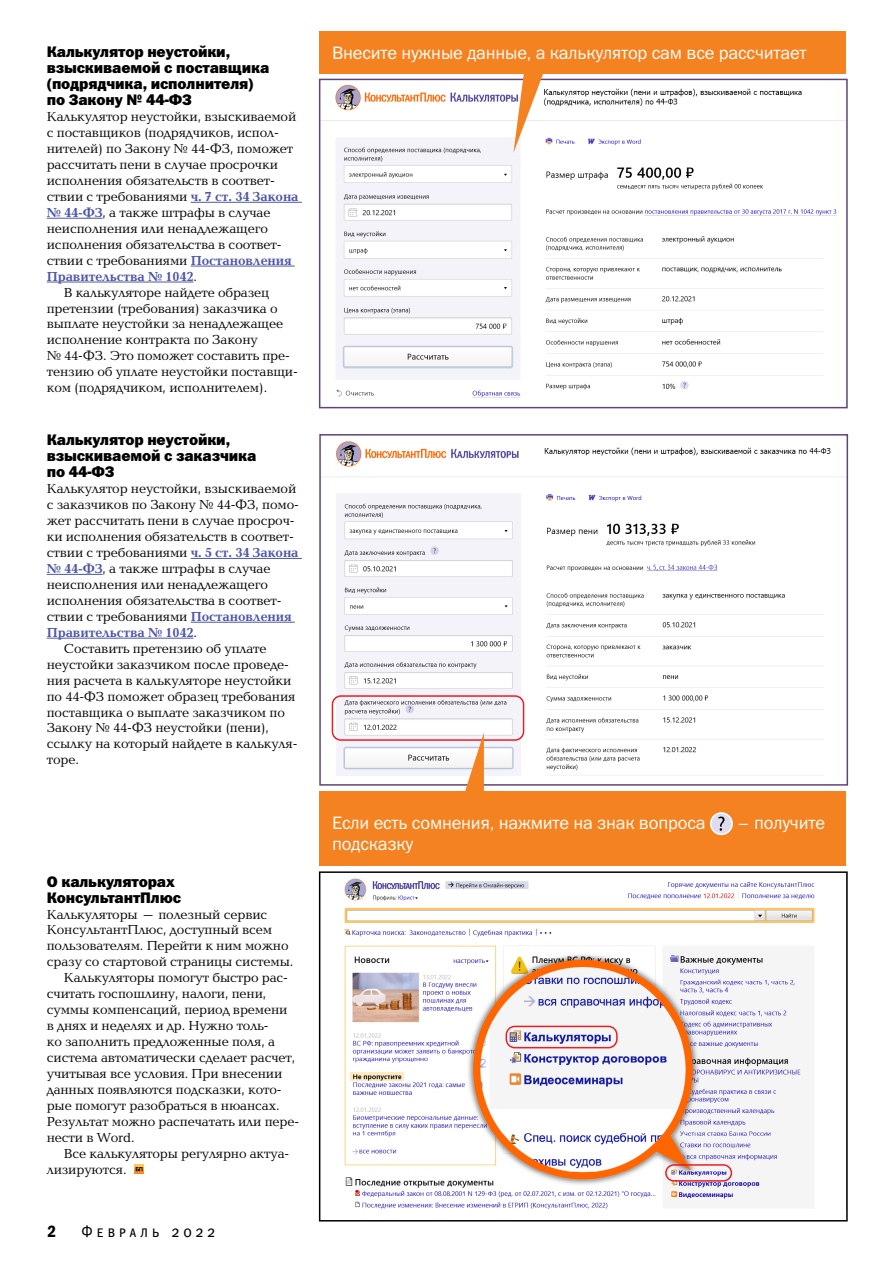
<style>
.page{position:relative;width:893px;height:1263px;background:#fff}
.page>*{position:absolute;margin:0;border:0;box-sizing:border-box;transform-origin:0 0}
.t1{font:18px "Franklin Gothic Book C";letter-spacing:-.01em;color:#fff}
.t2{font:16.5px "Franklin Gothic Book Cond SCC";letter-spacing:.25em;color:#000}
.t3{font:16.5px "Franklin Gothic Demi Cond C";color:#000}
.t4{font:15.3px/15.9px "Franklin Gothic Heavy C";letter-spacing:-.01em;color:#000}
.t5{font:13.5px "Baltica C";letter-spacing:-.01em;color:#000}
.t6{font:700 13.5px "Baltica C";letter-spacing:-.01em;color:#4f56a6}
.s1{font-weight:700;color:#4f56a6}
.s2{font-weight:400;color:#000}
</style>
<div class="page">
<img style="left:322px;top:85px;width:523px;height:313px">
<div style="left:319px;top:79px;width:529px;height:329px;border:2px solid #5f437a"></div>
<img style="left:322px;top:441px;width:523px;height:335px">
<div style="left:319px;top:434px;width:529px;height:352px;border:2px solid #5f437a"></div>
<img style="left:344px;top:878px;width:471px;height:331px">
<div style="left:319px;top:871px;width:529px;height:350px;border:2px solid #000"></div>
<hr style="left:191px;top:202px;width:111px;height:1px;background:#4f56a6">
<hr style="left:47px;top:218px;width:56px;height:1px;background:#4f56a6">
<hr style="left:191px;top:266px;width:104px;height:1px;background:#4f56a6">
<hr style="left:47px;top:282px;width:146px;height:1px;background:#4f56a6">
<hr style="left:191px;top:558px;width:111px;height:1px;background:#4f56a6">
<hr style="left:47px;top:574px;width:56px;height:1px;background:#4f56a6">
<hr style="left:191px;top:622px;width:104px;height:1px;background:#4f56a6">
<hr style="left:47px;top:638px;width:146px;height:1px;background:#4f56a6">
<div style="left:332px;top:695px;width:192px;height:46px;border:2px solid #ed1d24;border-radius:9px"></div>
<svg style="left:513px;top:73px;width:32px;height:80px"></svg>
<div style="left:319px;top:31px;width:527px;height:42px;background:#f58220"></div>
<svg style="left:463px;top:732px;width:21px;height:59px"></svg>
<div style="left:319px;top:791px;width:527px;height:74px;background:#f58220"></div>
<div style="left:711px;top:813px;width:21px;height:21px;background:#dedcee;border-radius:50%"></div>
<div style="left:710px;top:812px;width:23px;height:23px;border:2px solid #fff;border-radius:50%"></div>
<svg style="left:718px;top:816px;width:6px;height:15px"></svg>
<svg style="left:135px;top:1164px;width:9px;height:10px"></svg>
<div style="left:665px;top:1164px;width:67px;height:17px;border:2px solid #ed1d24;border-radius:8px"></div>
<div style="left:506px;top:1026px;width:112px;height:22px;border:2px solid #ed1d24;border-radius:9px"></div>
<p class="t4" style="left:47px;top:44px;width:224px">Калькулятор неустойки, взыскиваемой с поставщика (подрядчика, исполнителя) по Закону № 44-ФЗ</p>
<p class="t5" style="left:47px;top:110px;width:251px">Калькулятор неустойки, взыскиваемой</p>
<p class="t5" style="left:47px;top:126px;width:234px">с поставщиков (подрядчиков, испол-</p>
<p class="t5" style="left:47px;top:142px;width:248px">нителей) по Закону № 44-ФЗ, поможет</p>
<p class="t5" style="left:47px;top:157px;width:233px">рассчитать пени в случае просрочки</p>
<p class="t5" style="left:47px;top:173px;width:230px">исполнения обязательств в соответ-</p>
<p class="t5" style="left:47px;top:189px;width:253px">ствии с требованиями <span class="s1">ч. 7 ст. 34 Закона</span></p>
<p class="t5" style="left:47px;top:205px;width:225px"><span class="s1">№ 44-ФЗ</span>, а также штрафы в случае</p>
<p class="t5" style="left:47px;top:221px;width:223px">неисполнения или ненадлежащего</p>
<p class="t5" style="left:47px;top:237px;width:236px">исполнения обязательства в соответ-</p>
<p class="t5" style="left:47px;top:253px;width:246px">ствии с требованиями <span class="s1">Постановления</span></p>
<p class="t6" style="left:47px;top:269px;width:152px">Правительства № 1042<span class="s2">.</span></p>
<p class="t5" style="left:64px;top:285px;width:207px">В калькуляторе найдете образец</p>
<p class="t5" style="left:47px;top:301px;width:232px">претензии (требования) заказчика о</p>
<p class="t5" style="left:47px;top:317px;width:238px">выплате неустойки за ненадлежащее</p>
<p class="t5" style="left:47px;top:333px;width:213px">исполнение контракта по Закону</p>
<p class="t5" style="left:47px;top:349px;width:245px">№ 44-ФЗ. Это поможет составить пре-</p>
<p class="t5" style="left:47px;top:365px;width:253px">тензию об уплате неустойки поставщи-</p>
<p class="t5" style="left:47px;top:381px;width:222px">ком (подрядчиком, исполнителем).</p>
<p class="t4" style="left:47px;top:432px;width:211px">Калькулятор неустойки, взыскиваемой с заказчика по 44-ФЗ</p>
<p class="t5" style="left:47px;top:482px;width:251px">Калькулятор неустойки, взыскиваемой</p>
<p class="t5" style="left:47px;top:498px;width:254px">с заказчиков по Закону № 44-ФЗ, помо-</p>
<p class="t5" style="left:47px;top:514px;width:249px">жет рассчитать пени в случае просроч-</p>
<p class="t5" style="left:47px;top:530px;width:249px">ки исполнения обязательств в соответ-</p>
<p class="t5" style="left:47px;top:545px;width:253px">ствии с требованиями <span class="s1">ч. 5 ст. 34 Закона</span></p>
<p class="t5" style="left:47px;top:561px;width:225px"><span class="s1">№ 44-ФЗ</span>, а также штрафы в случае</p>
<p class="t5" style="left:47px;top:577px;width:223px">неисполнения или ненадлежащего</p>
<p class="t5" style="left:47px;top:593px;width:236px">исполнения обязательства в соответ-</p>
<p class="t5" style="left:47px;top:609px;width:246px">ствии с требованиями <span class="s1">Постановления</span></p>
<p class="t6" style="left:47px;top:625px;width:152px">Правительства № 1042<span class="s2">.</span></p>
<p class="t5" style="left:64px;top:641px;width:204px">Составить претензию об уплате</p>
<p class="t5" style="left:47px;top:657px;width:244px">неустойки заказчиком после проведе-</p>
<p class="t5" style="left:47px;top:673px;width:246px">ния расчета в калькуляторе неустойки</p>
<p class="t5" style="left:47px;top:689px;width:250px">по 44-ФЗ поможет образец требования</p>
<p class="t5" style="left:47px;top:705px;width:240px">поставщика о выплате заказчиком по</p>
<p class="t5" style="left:47px;top:721px;width:224px">Закону № 44-ФЗ неустойки (пени),</p>
<p class="t5" style="left:47px;top:737px;width:252px">ссылку на который найдете в калькуля-</p>
<p class="t5" style="left:47px;top:753px;width:34px">торе.</p>
<p class="t4" style="left:47px;top:873px;width:136px">О калькуляторах<br>КонсультантПлюс</p>
<p class="t5" style="left:47px;top:907px;width:222px">Калькуляторы – полезный сервис</p>
<p class="t5" style="left:47px;top:923px;width:227px">КонсультантПлюс, доступный всем</p>
<p class="t5" style="left:47px;top:939px;width:243px">пользователям. Перейти к ним можно</p>
<p class="t5" style="left:47px;top:955px;width:248px">сразу со стартовой страницы системы.</p>
<p class="t5" style="left:64px;top:971px;width:226px">Калькуляторы помогут быстро рас-</p>
<p class="t5" style="left:47px;top:987px;width:221px">считать госпошлину, налоги, пени,</p>
<p class="t5" style="left:47px;top:1003px;width:242px">суммы компенсаций, период времени</p>
<p class="t5" style="left:47px;top:1018px;width:223px">в днях и неделях и др. Нужно толь-</p>
<p class="t5" style="left:47px;top:1034px;width:230px">ко заполнить предложенные поля, а</p>
<p class="t5" style="left:47px;top:1050px;width:250px">система автоматически сделает расчет,</p>
<p class="t5" style="left:47px;top:1066px;width:237px">учитывая все условия. При внесении</p>
<p class="t5" style="left:47px;top:1082px;width:236px">данных появляются подсказки, кото-</p>
<p class="t5" style="left:47px;top:1098px;width:234px">рые помогут разобраться в нюансах.</p>
<p class="t5" style="left:47px;top:1114px;width:254px">Результат можно распечатать или пере-</p>
<p class="t5" style="left:47px;top:1130px;width:89px">нести в Word.</p>
<p class="t5" style="left:64px;top:1146px;width:227px">Все калькуляторы регулярно актуа-</p>
<p class="t5" style="left:47px;top:1162px;width:81px">лизируются.</p>
<p class="t3" style="left:48px;top:1222px;width:10px">2</p>
<p class="t2" style="left:82px;top:1223px;width:135px">Февраль 2022</p>
<h1 class="t1" style="left:332px;top:43px;width:476px">Внесите нужные данные, а калькулятор сам все рассчитает</h1>
<h1 class="t1" style="left:332px;top:813px;width:375px">Если есть сомнения, нажмите на знак вопроса</h1>
<h1 class="t1" style="left:737px;top:813px;width:89px">– получите</h1>
<h1 class="t1" style="left:332px;top:834px;width:83px">подсказку</h1>
</div>
